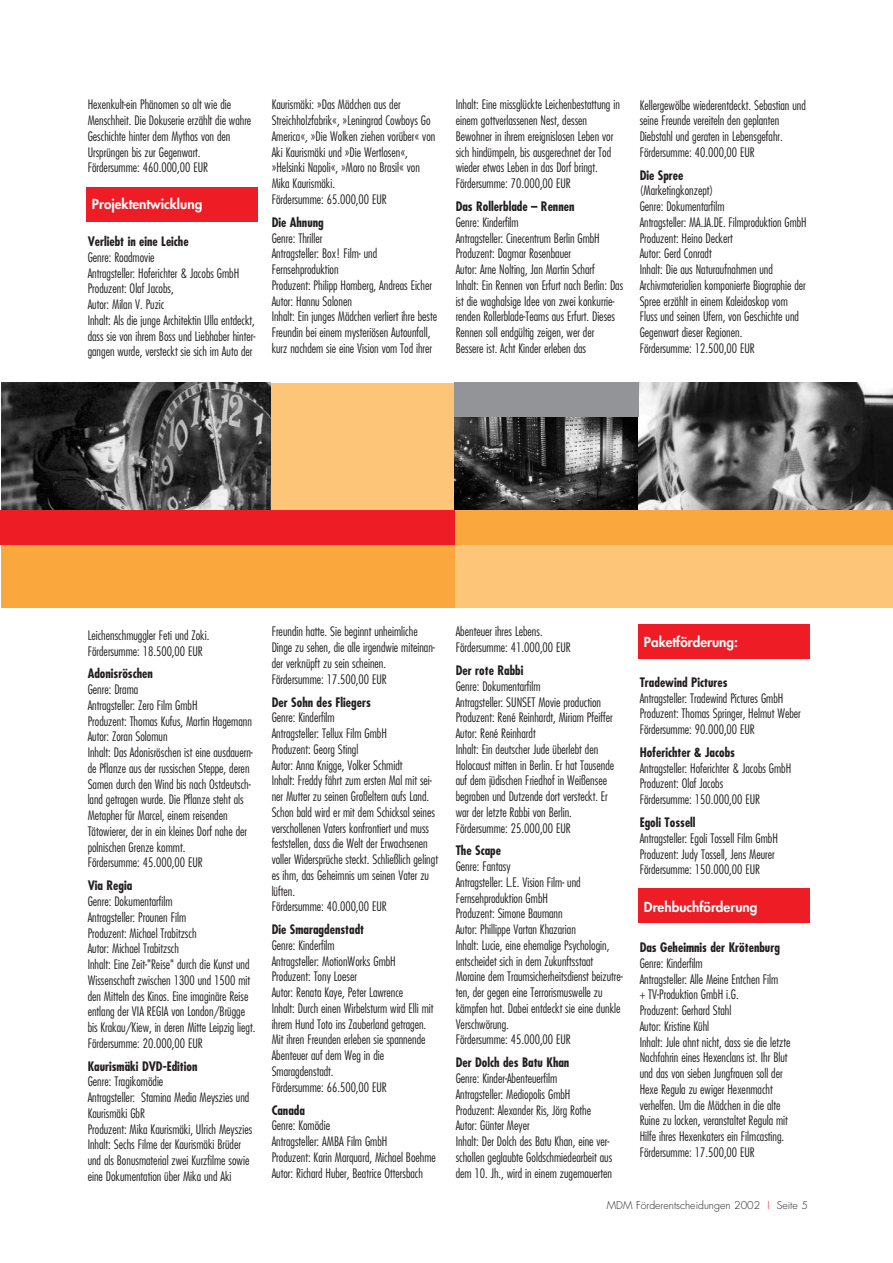
<style>
.page{position:relative;width:893px;height:1263px;background:#fff}
.page>*{position:absolute;margin:0;border:0;box-sizing:border-box;transform-origin:0 0}
.t1{font:800 13.5px "Futura";color:#fff}
.t2{font:300 condensed 12.75px/15.8px "Futura";color:#231f1f}
.t3{font:700 condensed 12.75px "Futura";color:#231f1f}
.t4{font:300 10.5px "Futura";color:#231f1f}
.s1{color:#ee1c24}
</style>
<div class="page">
<div style="left:638px;top:889px;width:171px;height:34px;background:#ee1c24"></div>
<div style="left:638px;top:624px;width:171px;height:34px;background:#ee1c24"></div>
<div style="left:86px;top:187px;width:171px;height:34px;background:#ee1c24"></div>
<div style="left:1px;top:383px;width:891px;height:225px;background:#fdc578"></div>
<div style="left:1px;top:524px;width:453px;height:84px;background:#faa73e"></div>
<img style="left:1px;top:383px;width:269px;height:127px">
<img style="left:454px;top:417px;width:184px;height:93px">
<img style="left:638px;top:383px;width:254px;height:127px">
<div style="left:8px;top:510px;width:884px;height:34px;background:#faa73e"></div>
<div style="left:0;top:510px;width:454px;height:34px;background:#ee1c24"></div>
<div style="left:454px;top:383px;width:184px;height:34px;background:#939497"></div>
<p class="t2" style="left:88px;top:98px;width:165px">Hexenkult-ein Phänomen so alt wie die Menschheit. Die Dokuserie erzählt die wahre Geschichte hinter dem Mythos von den Ursprüngen bis zur Gegenwart.<br>Fördersumme: 460.000,00 EUR</p>
<p class="t1" style="left:92px;top:197px;width:112px">Projektentwicklung</p>
<p class="t3" style="left:88px;top:236px;width:102px">Verliebt in eine Leiche</p>
<p class="t2" style="left:88px;top:250px;width:169px">Genre: Roadmovie<br>Antragsteller: Hoferichter &amp; Jacobs GmbH Produzent: Olaf Jacobs,<br>Autor: Milan V. Puzic<br>Inhalt: Als die junge Architektin Ulla entdeckt, dass sie von ihrem Boss und Liebhaber hinter&shy;gangen wurde, versteckt sie sich im Auto der</p>
<p class="t2" style="left:272px;top:98px;width:165px">Kaurismäki: »Das Mädchen aus der Streichholzfabrik«, »Leningrad Cowboys Go America«, »Die Wolken ziehen vorüber« von Aki Kaurismäki und »Die Wertlosen«, »Helsinki Napoli«, »Moro no Brasil« von Mika Kaurismäki.<br>Fördersumme: 65.000,00 EUR</p>
<p class="t3" style="left:272px;top:217px;width:54px">Die Ahnung</p>
<p class="t2" style="left:272px;top:231px;width:167px">Genre: Thriller<br>Antragsteller: Box! Film- und Fernsehproduktion<br>Produzent: Philipp Homberg, Andreas Eicher Autor: Hannu Salonen<br>Inhalt: Ein junges Mädchen verliert ihre beste Freundin bei einem mysteriösen Autounfall, kurz nachdem sie eine Vision vom Tod ihrer</p>
<p class="t2" style="left:455px;top:98px;width:166px">Inhalt: Eine missglückte Leichenbestattung in einem gottverlassenen Nest, dessen Bewohner in ihrem ereignislosen Leben vor sich hindümpeln, bis ausgerechnet der Tod wieder etwas Leben in das Dorf bringt.<br>Fördersumme: 70.000,00 EUR</p>
<p class="t3" style="left:455px;top:201px;width:120px">Das Rollerblade – Rennen</p>
<p class="t2" style="left:455px;top:215px;width:169px">Genre: Kinderfilm<br>Antragsteller: Cinecentrum Berlin GmbH Produzent: Dagmar Rosenbauer<br>Autor: Arne Nolting, Jan Martin Scharf<br>Inhalt: Ein Rennen von Erfurt nach Berlin: Das ist die waghalsige Idee von zwei konkurrie&shy;renden Rollerblade-Teams aus Erfurt. Dieses Rennen soll endgültig zeigen, wer der Bessere ist. Acht Kinder erleben das</p>
<p class="t2" style="left:639px;top:98px;width:168px">Kellergewölbe wiederentdeckt. Sebastian und seine Freunde vereiteln den geplanten Diebstahl und geraten in Lebensgefahr.<br>Fördersumme: 40.000,00 EUR</p>
<p class="t3" style="left:639px;top:169px;width:45px">Die Spree</p>
<p class="t2" style="left:639px;top:184px;width:168px">(Marketingkonzept)<br>Genre: Dokumentarfilm<br>Antragsteller: MA.JA.DE. Filmproduktion GmbH<br>Produzent: Heino Deckert<br>Autor: Gerd Conradt<br>Inhalt: Die aus Naturaufnahmen und<br>Archivmaterialien komponierte Biographie der<br>Spree erzählt in einem Kaleidoskop vom<br>Fluss und seinen Ufern, von Geschichte und<br>Gegenwart dieser Regionen.<br>Fördersumme: 12.500,00 EUR</p>
<p class="t2" style="left:88px;top:628px;width:123px">Leichenschmuggler Feti und Zoki.<br>Fördersumme: 18.500,00 EUR</p>
<p class="t3" style="left:88px;top:668px;width:67px">Adonisröschen</p>
<p class="t2" style="left:88px;top:682px;width:167px">Genre: Drama<br>Antragsteller: Zero Film GmbH<br>Produzent: Thomas Kufus, Martin Hagemann Autor: Zoran Solomun<br>Inhalt: Das Adonisröschen ist eine ausdauern&shy;de Pflanze aus der russischen Steppe, deren Samen durch den Wind bis nach Ostdeutsch&shy;land getragen wurde. Die Pflanze steht als Metapher für Marcel, einem reisenden Tätowierer, der in ein kleines Dorf nahe der polnischen Grenze kommt.<br>Fördersumme: 45.000,00 EUR</p>
<p class="t3" style="left:88px;top:880px;width:46px">Via Regia</p>
<p class="t2" style="left:88px;top:894px;width:169px">Genre: Dokumentarfilm<br>Antragsteller: Prounen Film<br>Produzent: Michael Trabitzsch<br>Autor: Michael Trabitzsch<br>Inhalt: Eine Zeit-"Reise" durch die Kunst und Wissenschaft zwischen 1300 und 1500 mit den Mitteln des Kinos. Eine imaginäre Reise entlang der VIA REGIA von London/Brügge bis Krakau/Kiew, in deren Mitte Leipzig liegt.<br>Fördersumme: 20.000,00 EUR</p>
<p class="t3" style="left:88px;top:1060px;width:111px">Kaurismäki DVD-Edition</p>
<p class="t2" style="left:88px;top:1075px;width:166px">Genre: Tragikomödie<br>Antragsteller: Stamina Media Meyszies und Kaurismäki GbR<br>Produzent: Mika Kaurismäki, Ulrich Meyszies Inhalt: Sechs Filme der Kaurismäki Brüder und als Bonusmaterial zwei Kurzfilme sowie eine Dokumentation über Mika und Aki</p>
<p class="t2" style="left:272px;top:625px;width:165px">Freundin hatte. Sie beginnt unheimliche Dinge zu sehen, die alle irgendwie miteinan&shy;der verknüpft zu sein scheinen.<br>Fördersumme: 17.500,00 EUR</p>
<p class="t3" style="left:272px;top:696px;width:101px">Der Sohn des Fliegers</p>
<p class="t2" style="left:272px;top:711px;width:168px">Genre: Kinderfilm<br>Antragsteller: Tellux Film GmbH<br>Produzent: Georg Stingl<br>Autor: Anna Knigge, Volker Schmidt<br>Inhalt: Freddy fährt zum ersten Mal mit sei&shy;ner Mutter zu seinen Großeltern aufs Land.<br>Schon bald wird er mit dem Schicksal seines verschollenen Vaters konfrontiert und muss feststellen, dass die Welt der Erwachsenen voller Widersprüche steckt. Schließlich gelingt es ihm, das Geheimnis um seinen Vater zu lüften.<br>Fördersumme: 40.000,00 EUR</p>
<p class="t3" style="left:272px;top:924px;width:94px">Die Smaragdenstadt</p>
<p class="t2" style="left:272px;top:938px;width:163px">Genre: Kinderfilm<br>Antragsteller: MotionWorks GmbH<br>Produzent: Tony Loeser<br>Autor: Renata Kaye, Peter Lawrence<br>Inhalt: Durch einen Wirbelsturm wird Elli mit ihrem Hund Toto ins Zauberland getragen.<br>Mit ihren Freunden erleben sie spannende<br>Abenteuer auf dem Weg in die<br>Smaragdenstadt.<br>Fördersumme: 66.500,00 EUR</p>
<p class="t3" style="left:272px;top:1104px;width:35px">Canada</p>
<p class="t2" style="left:272px;top:1119px;width:166px">Genre: Komödie<br>Antragsteller: AMBA Film GmbH<br>Produzent: Karin Marquard, Michael Boehme Autor: Richard Huber, Beatrice Ottersbach</p>
<p class="t2" style="left:455px;top:625px;width:117px">Abenteuer ihres Lebens.<br>Fördersumme: 41.000,00 EUR</p>
<p class="t3" style="left:455px;top:665px;width:69px">Der rote Rabbi</p>
<p class="t2" style="left:455px;top:679px;width:160px">Genre: Dokumentarfilm<br>Antragsteller: SUNSET Movie production Produzent: René Reinhardt, Miriam Pfeiffer Autor: René Reinhardt<br>Inhalt: Ein deutscher Jude überlebt den Holocaust mitten in Berlin. Er hat Tausende auf dem jüdischen Friedhof in Weißensee begraben und Dutzende dort versteckt. Er war der letzte Rabbi von Berlin.<br>Fördersumme: 25.000,00 EUR</p>
<p class="t3" style="left:455px;top:845px;width:47px">The Scape</p>
<p class="t2" style="left:455px;top:859px;width:169px">Genre: Fantasy<br>Antragsteller: L.E. Vision Film- und Fernsehproduktion GmbH<br>Produzent: Simone Baumann<br>Autor: Phillippe Vartan Khazarian<br>Inhalt: Lucie, eine ehemalige Psychologin, entscheidet sich in dem Zukunftsstaat Moraine dem Traumsicherheitsdienst beizutre&shy;ten, der gegen eine Terrorismuswelle zu kämpfen hat. Dabei entdeckt sie eine dunkle Verschwörung.<br>Fördersumme: 45.000,00 EUR</p>
<p class="t3" style="left:455px;top:1057px;width:115px">Der Dolch des Batu Khan</p>
<p class="t2" style="left:455px;top:1071px;width:158px">Genre: Kinder-Abenteuerfilm<br>Antragsteller: Mediopolis GmbH Produzent: Alexander Ris, Jörg Rothe Autor: Günter Meyer<br>Inhalt: Der Dolch des Batu Khan, eine ver&shy;schollen geglaubte Goldschmiedearbeit aus dem 10. Jh., wird in einem zugemauerten</p>
<p class="t1" style="left:644px;top:636px;width:96px">Paketförderung:</p>
<p class="t3" style="left:639px;top:676px;width:89px">Tradewind Pictures</p>
<p class="t2" style="left:639px;top:691px;width:163px">Antragsteller: Tradewind Pictures GmbH<br>Produzent: Thomas Springer, Helmut Weber<br>Fördersumme: 90.000,00 EUR</p>
<p class="t3" style="left:639px;top:747px;width:97px">Hoferichter &amp; Jacobs</p>
<p class="t2" style="left:639px;top:761px;width:153px">Antragsteller: Hoferichter &amp; Jacobs GmbH<br>Produzent: Olaf Jacobs<br>Fördersumme: 150.000,00 EUR</p>
<p class="t3" style="left:639px;top:817px;width:57px">Egoli Tossell</p>
<p class="t2" style="left:639px;top:831px;width:140px">Antragsteller: Egoli Tossell Film GmbH<br>Produzent: Judy Tossell, Jens Meurer<br>Fördersumme: 150.000,00 EUR</p>
<p class="t1" style="left:644px;top:901px;width:115px">Drehbuchförderung</p>
<p class="t3" style="left:639px;top:942px;width:142px">Das Geheimnis der Krötenburg</p>
<p class="t2" style="left:639px;top:956px;width:152px">Genre: Kinderfilm<br>Antragsteller: Alle Meine Entchen Film<br>+ TV-Produktion GmbH i.G.<br>Produzent: Gerhard Stahl<br>Autor: Kristine Kühl<br>Inhalt: Jule ahnt nicht, dass sie die letzte Nachfahrin eines Hexenclans ist. Ihr Blut und das von sieben Jungfrauen soll der Hexe Regula zu ewiger Hexenmacht verhelfen. Um die Mädchen in die alte Ruine zu locken, veranstaltet Regula mit Hilfe ihres Hexenkaters ein Filmcasting.<br>Fördersumme: 17.500,00 EUR</p>
<p class="t4" style="left:606px;top:1201px;width:203px">MDM Förderentscheidungen 2002 <span class="s1">I</span> Seite 5</p>
</div>
